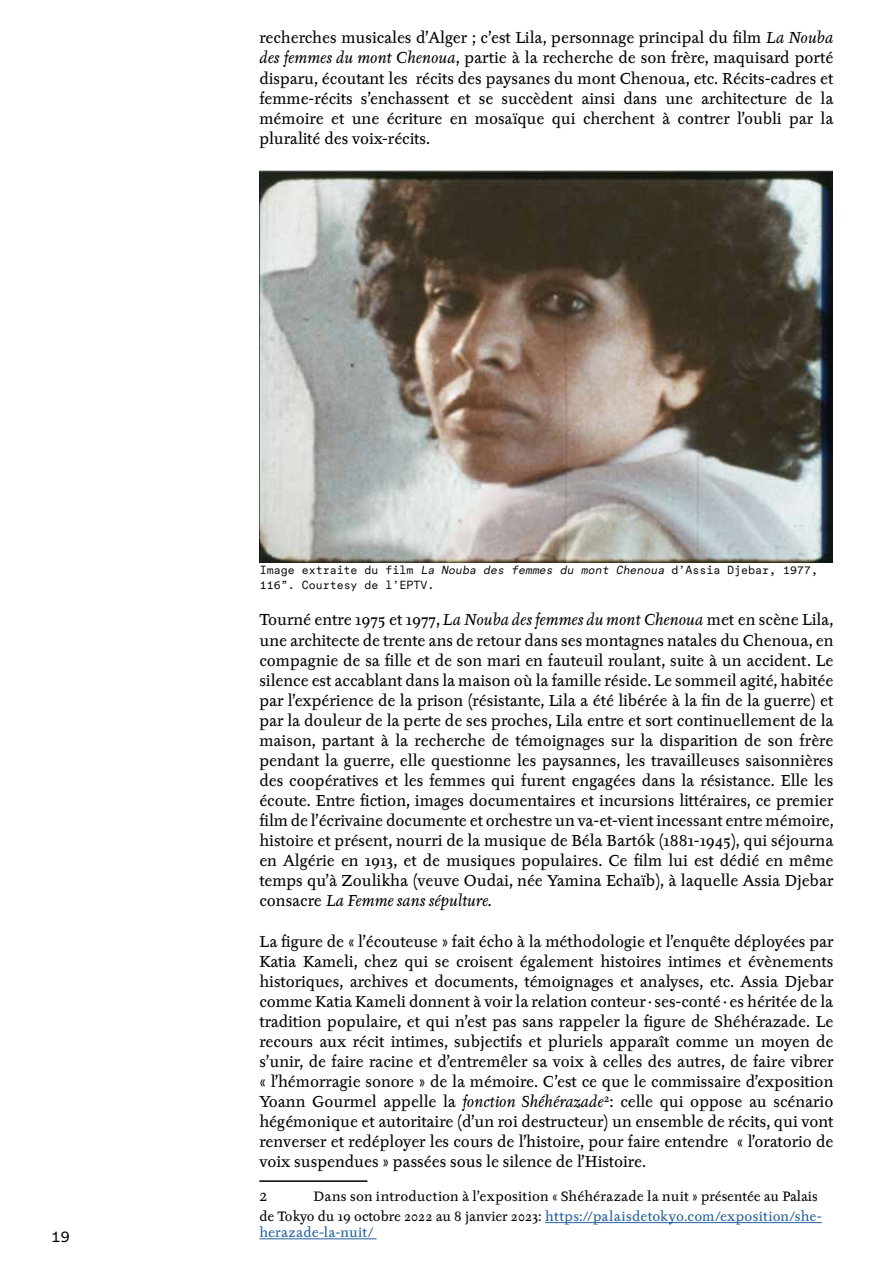
<style>
.page{position:relative;width:893px;height:1263px;background:#fff}
.page>*{position:absolute;margin:0;border:0;box-sizing:border-box;transform-origin:0 0}
.t1{font:16.05px "Circular XX Mono";color:#000}
.t2{font:15.75px/20.1px "Tyfa Text Pro";color:#000;text-align:justify}
.t3{font:13.5px/20.1px "Tyfa Text Pro";letter-spacing:.005em;color:#000}
.t4{font:13.5px "Tyfa Text Pro";letter-spacing:.015em;color:#215e9e}
.t5{font:11.7px/15px "Circular XX Mono";color:#000}
.s1{font-style:italic}
.s2{color:#215e9e}
</style>
<div class="page">
<hr style="left:259px;top:1180px;width:108px;height:2px;background:#000">
<hr style="left:545px;top:1222px;width:277px;height:1px;background:#215e9e">
<hr style="left:259px;top:1238px;width:118px;height:1px;background:#215e9e">
<img style="left:260px;top:170px;width:573px;height:393px">
<p class="t1" style="left:51px;top:1225px;width:21px">19</p>
<p class="t2" style="left:259px;top:28px;width:576px">recherches musicales d’Alger ; c’est Lila, personnage principal du film <span class="s1">La Nouba des femmes du mont Chenoua</span>, partie à la recherche de son frère, maquisard porté disparu, écoutant les récits des paysanes du mont Chenoua, etc. Récits-cadres et femme-récits s’enchassent et se succèdent ainsi dans une architecture de la mémoire et une écriture en mosaïque qui cherchent à contrer l’oubli par la pluralité des voix-récits.</p>
<p class="t5" style="left:260px;top:562px;width:559px">Image extraite du film <span class="s1">La Nouba des femmes du mont Chenoua</span> d’Assia Djebar, 1977,<br>116”. Courtesy de l’EPTV.</p>
<p class="t2" style="left:259px;top:610px;width:576px">Tourné entre 1975 et 1977, <span class="s1">La Nouba des femmes du mont Chenoua</span> met en scène Lila, une architecte de trente ans de retour dans ses montagnes natales du Chenoua, en compagnie de sa fille et de son mari en fauteuil roulant, suite à un accident. Le silence est accablant dans la maison où la famille réside. Le sommeil agité, habitée par l’expérience de la prison (résistante, Lila a été libérée à la fin de la guerre) et par la douleur de la perte de ses proches, Lila entre et sort continuellement de la maison, partant à la recherche de témoignages sur la disparition de son frère pendant la guerre, elle questionne les paysannes, les travailleuses saisonnières des coopératives et les femmes qui furent engagées dans la résistance. Elle les écoute. Entre fiction, images documentaires et incursions littéraires, ce premier film de l’écrivaine documente et orchestre un va-et-vient incessant entre mémoire, histoire et présent, nourri de la musique de Béla Bartók (1881-1945), qui séjourna en Algérie en 1913, et de musiques populaires. Ce film lui est dédié en même temps qu’à Zoulikha (veuve Oudai, née Yamina Echaïb), à laquelle Assia Djebar consacre <span class="s1">La Femme sans sépulture.</span></p>
<p class="t2" style="left:259px;top:931px;width:576px">La figure de « l’écouteuse » fait écho à la méthodologie et l’enquête déployées par Katia Kameli, chez qui se croisent également histoires intimes et évènements historiques, archives et documents, témoignages et analyses, etc. Assia Djebar comme Katia Kameli donnent à voir la relation conteur·ses-conté·es héritée de la tradition populaire, et qui n’est pas sans rappeler la figure de Shéhérazade. Le recours aux récit intimes, subjectifs et pluriels apparaît comme un moyen de s’unir, de faire racine et d’entremêler sa voix à celles des autres, de faire vibrer « l’hémorragie sonore » de la mémoire. C’est ce que le commissaire d’exposition Yoann Gourmel appelle la <span class="s1">fonction Shéhérazade</span><sup>2</sup>: celle qui oppose au scénario hégémonique et autoritaire (d’un roi destructeur) un ensemble de récits, qui vont renverser et redéployer les cours de l’histoire, pour faire entendre « l’oratorio de voix suspendues » passées sous le silence de l’Histoire.</p>
<p class="t3" style="left:259px;top:1186px;width:9px">2</p>
<p class="t3" style="left:259px;top:1186px;width:564px;text-indent:54px">Dans son introduction à l’exposition « Shéhérazade la nuit » présentée au Palais de Tokyo du 19 octobre 2022 au 8 janvier 2023: <span class="s2">https://palaisdetokyo.com/exposition/she-</span></p>
<p class="t4" style="left:259px;top:1224px;width:115px">herazade-la-nuit/</p>
</div>
